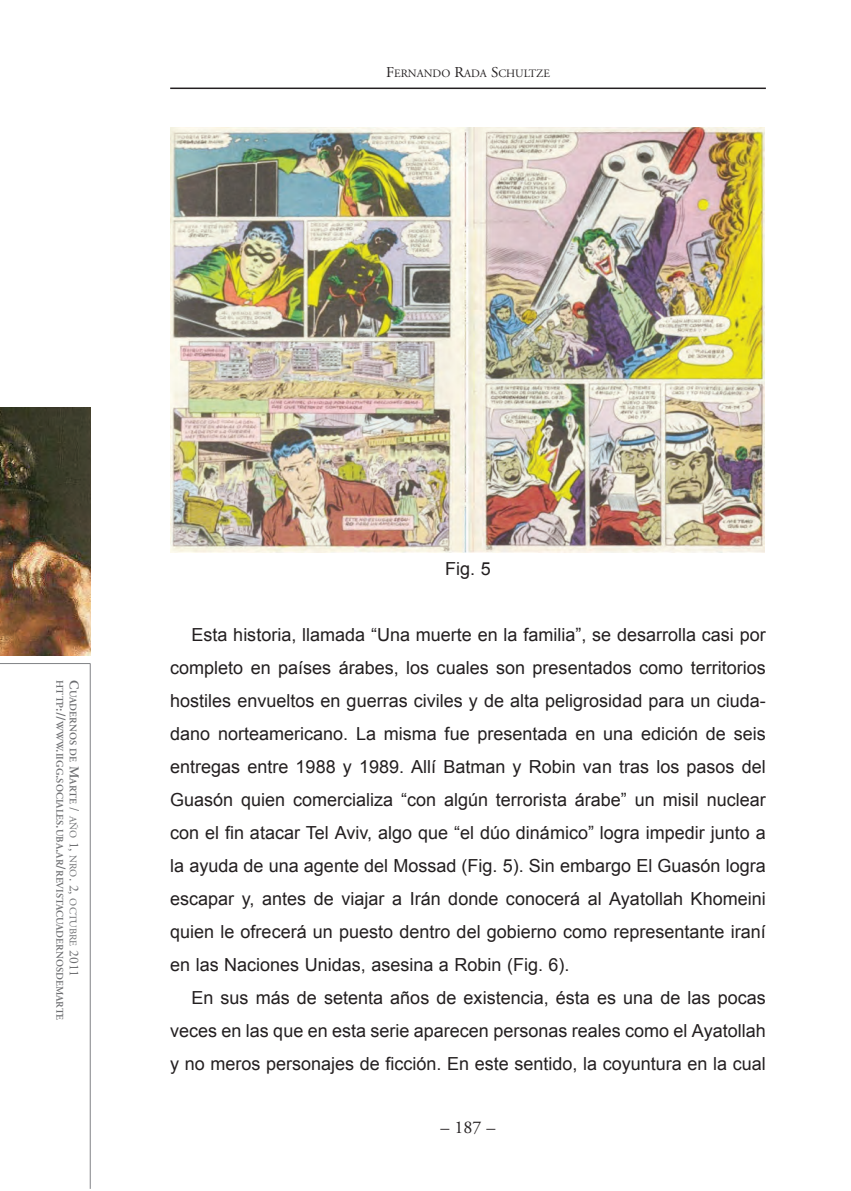
<style>
.page{position:relative;width:851px;height:1191px;background:#fff}
.page>*{position:absolute;margin:0;border:0;box-sizing:border-box;transform-origin:0 0}
.t1{font:18px/33px "Arial";color:#231f20;text-align:justify}
.t2{font:18px "Adobe Garamond";color:#231f20}
.t3{font:11.25px "Adobe Garamond";color:#231f20}
.t4{font:600 10.2px/13.4px "Adobe Garamond";color:#6c6d70}
.s1{font-size:15px}
.s2{font-size:13.5px}
.s3{font-weight:400;font-size:13.5px}
.s4{font-weight:400}
</style>
<div class="page">
<hr style="left:170px;top:88px;width:595px;height:1px;background:#231f20">
<hr style="left:90px;top:663px;width:1px;height:525px;background:#808285">
<hr style="left:0;top:663px;width:90px;height:1px;background:#808285">
<img style="left:0;top:407px;width:90px;height:248px">
<img style="left:170px;top:128px;width:594px;height:424px">
<p class="t3" style="left:386px;top:69px;width:165px"><span class="s1">F</span>ERNANDO <span class="s1">R</span>ADA <span class="s1">S</span>CHULTZE</p>
<p class="t4" style="left:79px;top:680px;width:341px;rotate:90deg"><span class="s2">C</span>UADERNOS DE <span class="s2">M</span>ARTE <span class="s3">/</span> <span class="s4">AÑO</span> <span class="s3">1,</span> <span class="s4">NRO</span><span class="s3">. 2,</span> <span class="s4">OCTUBRE</span> <span class="s3">2011<br></span>HTTP<span class="s2">://</span>WWW<span class="s2">.</span>IIGG<span class="s2">.</span>SOCIALES<span class="s2">.</span>UBA<span class="s2">.</span>AR<span class="s2">/</span>REVISTACUADERNOSDEMARTE</p>
<p class="t1" style="left:445px;top:552px;width:47px">Fig. 5</p>
<p class="t1" style="left:170px;top:618px;width:597px;text-indent:21px">Esta historia, llamada “Una muerte en la familia”, se desarrolla casi por completo en países árabes, los cuales son presentados como territorios hostiles envueltos en guerras civiles y de alta peligrosidad para un ciuda&shy;dano norteamericano. La misma fue presentada en una edición de seis entregas entre 1988 y 1989. Allí Batman y Robin van tras los pasos del Guasón quien comercializa “con algún terrorista árabe” un misil nuclear con el fin atacar Tel Aviv, algo que “el dúo dinámico” logra impedir junto a la ayuda de una agente del Mossad (Fig. 5). Sin embargo El Guasón logra escapar y, antes de viajar a Irán donde conocerá al Ayatollah Khomeini quien le ofrecerá un puesto dentro del gobierno como representante iraní en las Naciones Unidas, asesina a Robin (Fig. 6).</p>
<p class="t1" style="left:170px;top:981px;width:597px;text-indent:21px">En sus más de setenta años de existencia, ésta es una de las pocas veces en las que en esta serie aparecen personas reales como el Ayatollah y no meros personajes de ficción. En este sentido, la coyuntura en la cual</p>
<p class="t2" style="left:440px;top:1119px;width:56px">– 187 –</p>
</div>
